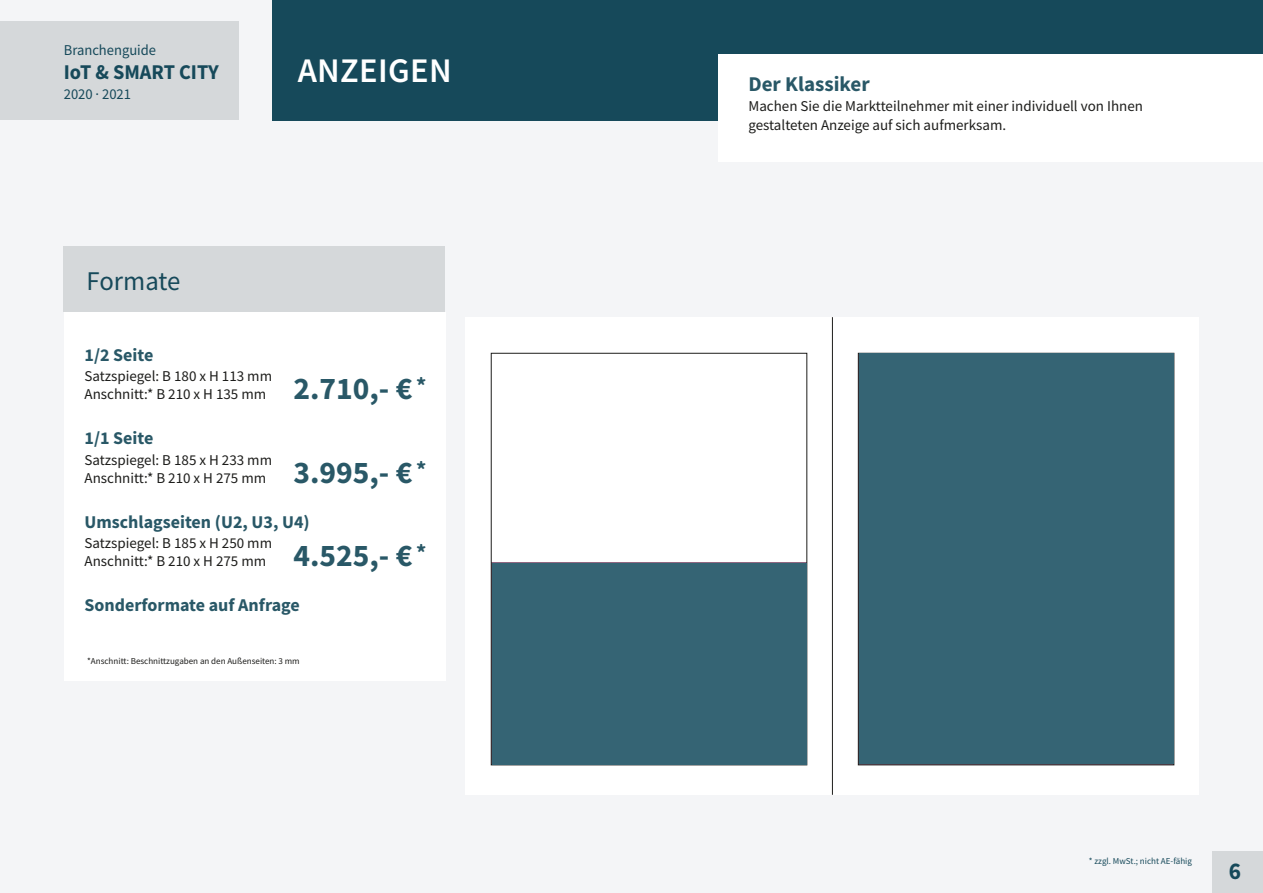
<style>
.page{position:relative;width:1263px;height:893px;background:#f4f5f7}
.page>*{position:absolute;margin:0;border:0;box-sizing:border-box;transform-origin:0 0}
.t1{font:600 34.5px "Source Sans Pro";letter-spacing:.01em;color:#fff}
.t2{font:27px "Source Sans Pro";letter-spacing:-.005em;color:#16495a}
.t3{font:700 24px "Source Sans Pro";color:#16495a}
.t4{font:700 21px "Source Sans Pro";color:#16495a}
.t5{font:700 21px "Source Sans Pro";color:#295867}
.t6{font:700 18px "Source Sans Pro";color:#295867}
.t7{font:15px/18px "Source Sans Pro";color:#1d1d1b}
.t8{font:15px "Source Sans Pro";color:#16495a}
.t9{font:9px "Source Sans Pro";color:#1d1d1b}
.t10{font:9px "Source Sans Pro";color:#16495a}
.s1{font-weight:700;font-size:31.5px;color:#295867}
</style>
<div class="page">
<div style="left:0;top:21px;width:238px;height:99px;background:#d5d8da"></div>
<div style="left:1212px;top:851px;width:51px;height:42px;background:#d5d8da"></div>
<div style="left:272px;top:0;width:991px;height:120px;background:#16495a"></div>
<div style="left:719px;top:54px;width:544px;height:108px;background:#fff"></div>
<div style="left:64px;top:312px;width:381px;height:368px;background:#fff"></div>
<div style="left:466px;top:317px;width:733px;height:478px;background:#fff"></div>
<hr style="left:832px;top:317px;width:1px;height:478px;background:#1d1d1b">
<div style="left:491px;top:563px;width:315px;height:201px;background:#356474"></div>
<div style="left:859px;top:353px;width:314px;height:411px;background:#356474"></div>
<div style="left:64px;top:246px;width:381px;height:66px;background:#d5d8da"></div>
<p class="t8" style="left:64px;top:40px;width:94px">Branchenguide</p>
<h3 class="t4" style="left:64px;top:58px;width:156px">IoT &amp; SMART CITY</h3>
<p class="t8" style="left:64px;top:84px;width:69px">2020 · 2021</p>
<h2 class="t2" style="left:87px;top:264px;width:95px">Formate</h2>
<h1 class="t1" style="left:298px;top:48px;width:156px">ANZEIGEN</h1>
<p class="t6" style="left:85px;top:343px;width:70px">1/2 Seite</p>
<p class="t7" style="left:85px;top:367px;width:343px">Satzspiegel: B 180 x H 113 mm<br>Anschnitt:* B 210 x H 135 mm <span class="s1">2.710,- €</span> <sup>*</sup></p>
<p class="t6" style="left:85px;top:426px;width:70px">1/1 Seite</p>
<p class="t7" style="left:85px;top:451px;width:343px">Satzspiegel: B 185 x H 233 mm<br>Anschnitt:* B 210 x H 275 mm <span class="s1">3.995,- €</span> <sup>*</sup></p>
<p class="t6" style="left:85px;top:510px;width:227px">Umschlagseiten (U2, U3, U4)</p>
<p class="t7" style="left:85px;top:534px;width:343px">Satzspiegel: B 185 x H 250 mm<br>Anschnitt:* B 210 x H 275 mm <span class="s1">4.525,- €</span> <sup>*</sup></p>
<p class="t6" style="left:85px;top:593px;width:217px">Sonderformate auf Anfrage</p>
<p class="t9" style="left:87px;top:655px;width:214px">*Anschnitt: Beschnittzugaben an den Außenseiten: 3 mm</p>
<h3 class="t5" style="left:748px;top:70px;width:123px">Der Klassiker</h3>
<p class="t7" style="left:748px;top:96px;width:396px;line-height:19.5px">Machen Sie die Marktteilnehmer mit einer individuell von Ihnen gestalteten Anzeige auf sich aufmerksam.</p>
<p class="t10" style="left:1089px;top:855px;width:105px">* zzgl. MwSt.; nicht AE-fähig</p>
<h3 class="t3" style="left:1229px;top:855px;width:14px">6</h3>
</div>
